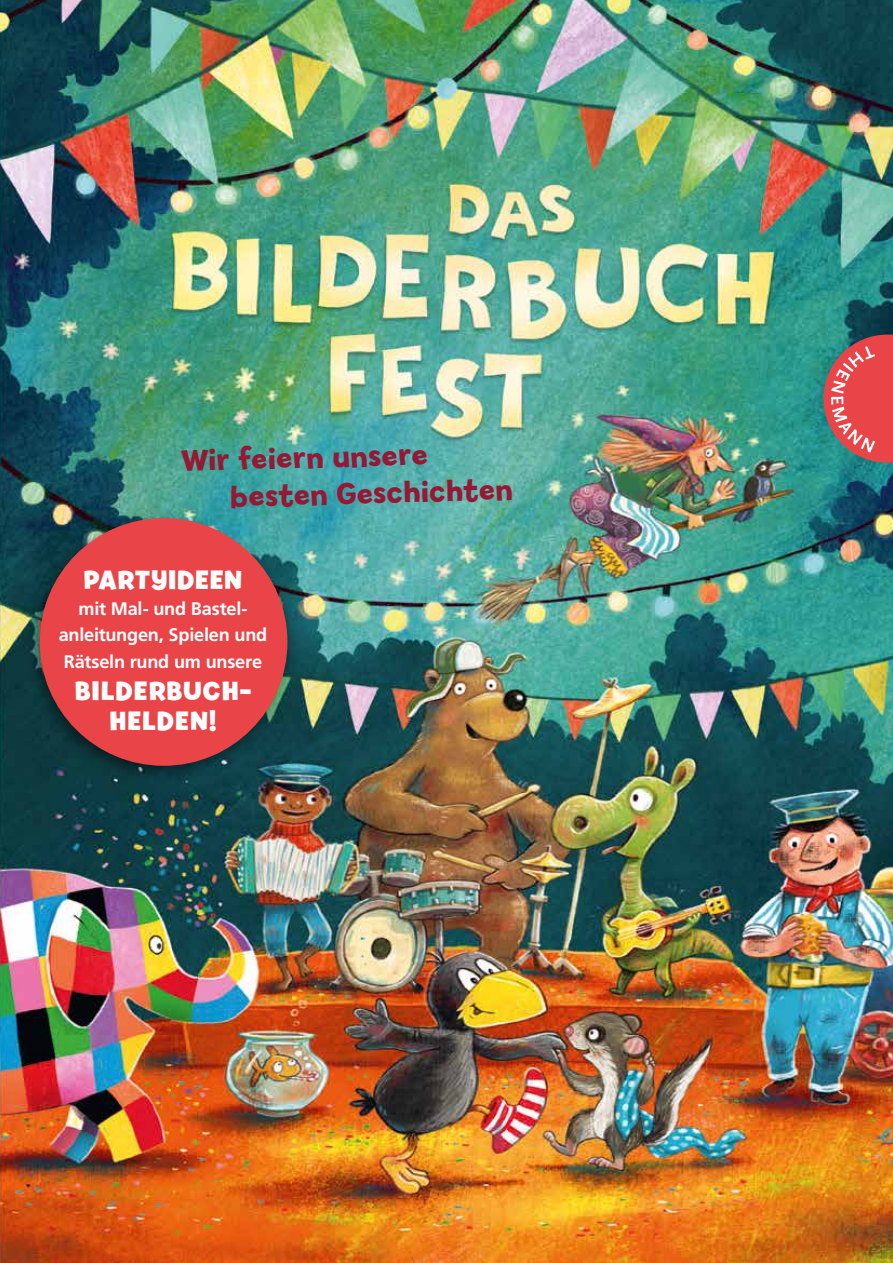
<style>
.page{position:relative;width:893px;height:1263px;background:#fff}
.page>*{position:absolute;margin:0;border:0;box-sizing:border-box;transform-origin:0 0}
.t1{font:600 30px/36.6px "Billy";color:#951834}
.t2{font:700 26.25px/30.3px "Billy";letter-spacing:.04em;color:#fff;text-align:center}
.t3{font:700 18.15px/26.2px "Frutiger LT Std";letter-spacing:-.015em;color:#fff;text-align:center}
</style>
<div class="page">
<img style="left:0;top:0;width:893px;height:1263px">
<img style="left:824px;top:334px;width:69px;height:129px">
<div style="left:24px;top:510px;width:272px;height:273px;background:#000;opacity:.49"></div>
<div style="left:40px;top:518px;width:247px;height:248px;background:#e94548;border-radius:50%"></div>
<h1 class="t1" style="left:229px;top:443px;width:284px;text-indent:-49px;rotate:-1deg">Wir feiern unsere besten Geschichten</h1>
<h2 class="t2" style="left:84px;top:567px;width:160px">PARTYIDEEN</h2>
<p class="t3" style="left:59px;top:596px;width:210px">mit Mal- und Bastel&shy;anleitungen, Spielen und<br>Rätseln rund um unsere</p>
<h2 class="t2" style="left:75px;top:678px;width:178px">BILDERBUCH-<br>HELDEN!</h2>
</div>
